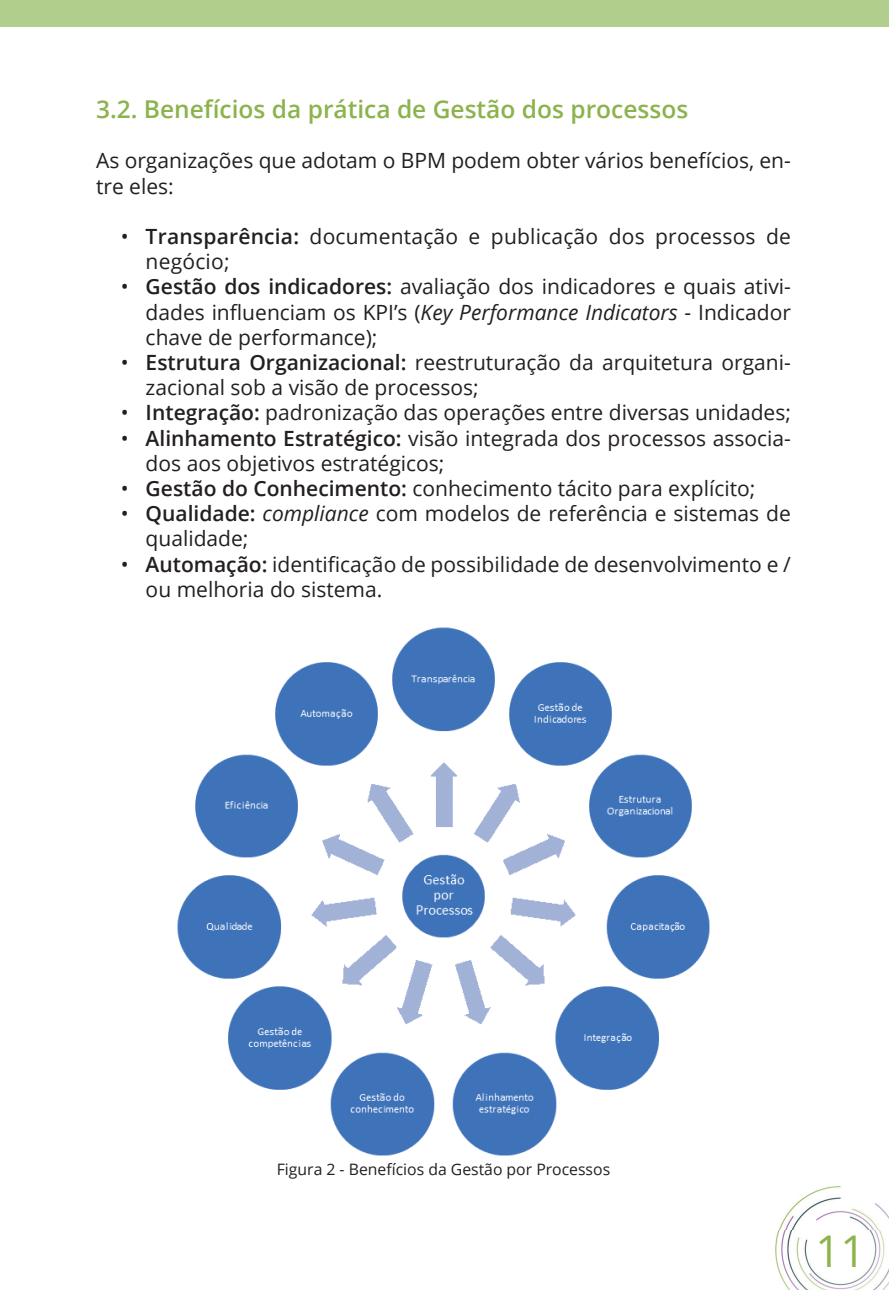
<style>
.page{position:relative;width:889px;height:1290px;background:#fff}
.page>*{position:absolute;margin:0;border:0;box-sizing:border-box;transform-origin:0 0}
.t1{font:43.75px "Open Sans";color:#8cb34d}
.t2{font:600 24.5px "Open Sans";color:#8cb34d}
.t3{font:21px/25.2px "Open Sans";color:#231f20}
.t4{font:15.75px "Open Sans";color:#231f20}
.s1{font-weight:600}
.s2{font-style:italic}
</style>
<div class="page">
<img style="left:775px;top:1186px;width:113px;height:104px">
<div style="left:0;top:0;width:888px;height:27px;background:#b2ce8c"></div>
<img style="left:177px;top:627px;width:533px;height:529px">
<p class="t2" style="left:96px;top:92px;width:593px">3.2. Benefícios da prática de Gestão dos processos</p>
<p class="t3" style="left:96px;top:148px;width:696px">As organizações que adotam o BPM podem obter vários benefícios, en&shy;tre eles:</p>
<p class="t3" style="left:146px;top:223px;width:646px;text-indent:-25px">• <span class="s1">Transparência:</span> documentação e publicação dos processos de negócio;</p>
<p class="t3" style="left:146px;top:274px;width:646px;text-align:justify;text-indent:-25px">• <span class="s1">Gestão dos indicadores:</span> avaliação dos indicadores e quais ativi&shy;dades influenciam os KPI’s (<span class="s2">Key Performance Indicators</span> - Indicador chave de performance);</p>
<p class="t3" style="left:146px;top:349px;width:646px;text-indent:-25px">• <span class="s1">Estrutura Organizacional:</span> reestruturação da arquitetura organi&shy;zacional sob a visão de processos;</p>
<p class="t3" style="left:121px;top:400px;width:671px">• <span class="s1">Integração:</span> padronização das operações entre diversas unidades;</p>
<p class="t3" style="left:146px;top:425px;width:646px;text-indent:-25px">• <span class="s1">Alinhamento Estratégico:</span> visão integrada dos processos associa&shy;dos aos objetivos estratégicos;</p>
<p class="t3" style="left:121px;top:475px;width:636px">• <span class="s1">Gestão do Conhecimento:</span> conhecimento tácito para explícito;</p>
<p class="t3" style="left:146px;top:500px;width:646px;text-indent:-25px">• <span class="s1">Qualidade:</span> <span class="s2">compliance</span> com modelos de referência e sistemas de qualidade;</p>
<p class="t3" style="left:146px;top:551px;width:646px;text-indent:-25px">• <span class="s1">Automação:</span> identificação de possibilidade de desenvolvimento e / ou melhoria do sistema.</p>
<p class="t4" style="left:277px;top:1159px;width:335px">Figura 2 - Benefícios da Gestão por Processos</p>
<h1 class="t1" style="left:815px;top:1221px;width:52px">11</h1>
</div>
